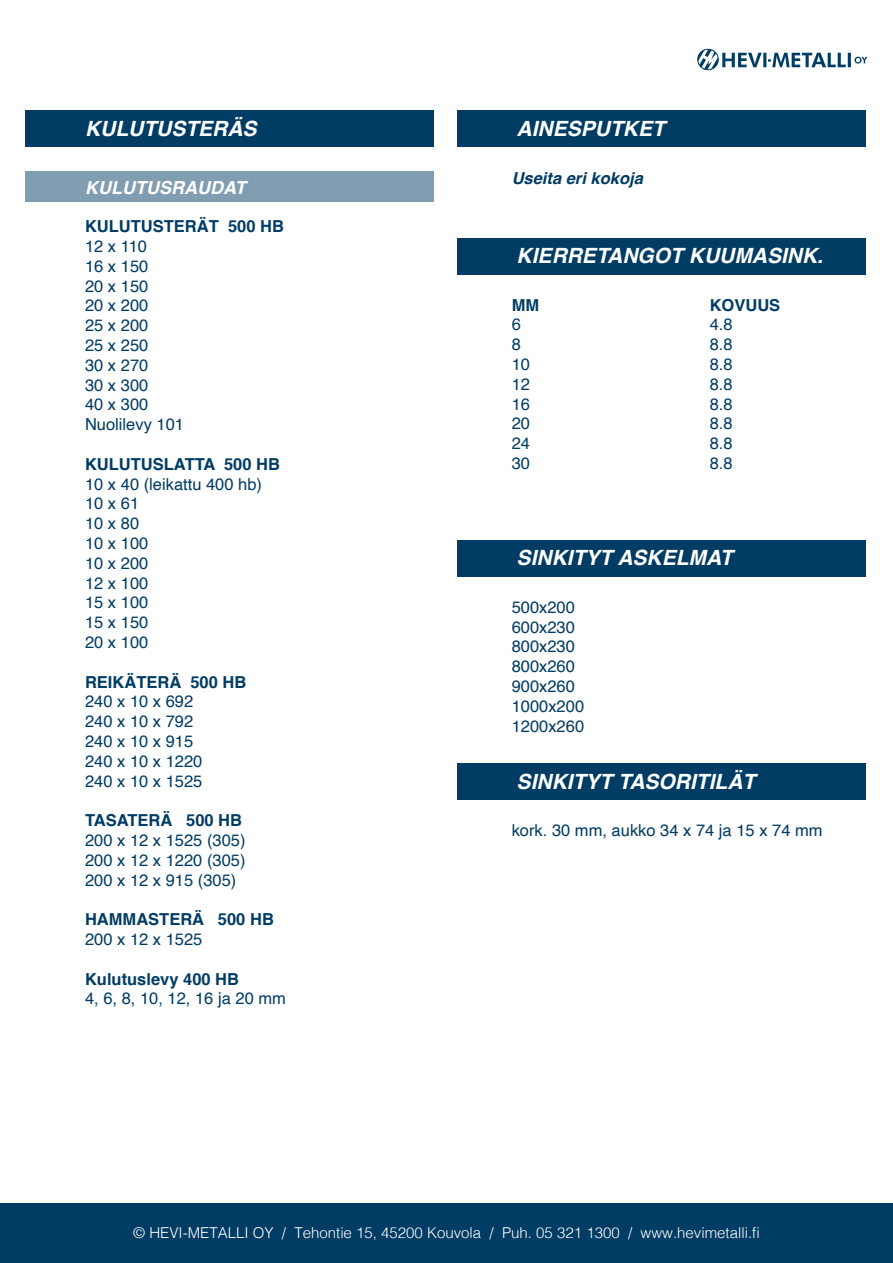
<style>
.page{position:relative;width:893px;height:1263px;background:#fff}
.page>*{position:absolute;margin:0;border:0;box-sizing:border-box;transform-origin:0 0}
.t1{font:italic 700 21px "Helvetica";color:#fff}
.t2{font:italic 700 18px "Helvetica";color:#fff}
.t3{font:16.5px/19.8px "Helvetica";color:#003c64}
.t4{font:700 16.5px "Helvetica";color:#003c64}
.t5{font:italic 700 16.5px "Helvetica";color:#003c64}
.t6{font:300 15px "Helvetica";color:#fff}
</style>
<div class="page">
<div style="left:0;top:1203px;width:893px;height:60px;background:#003c64"></div>
<svg style="left:699px;top:49px;width:168px;height:21px"></svg>
<div style="left:697px;top:49px;width:21px;height:21px;border:1px solid #003c64;border-radius:50%"></div>
<div style="left:26px;top:111px;width:408px;height:36px;background:#003c64"></div>
<div style="left:457px;top:111px;width:408px;height:36px;background:#003c64"></div>
<div style="left:457px;top:238px;width:408px;height:36px;background:#003c64"></div>
<div style="left:457px;top:540px;width:408px;height:36px;background:#003c64"></div>
<div style="left:457px;top:763px;width:408px;height:37px;background:#003c64"></div>
<div style="left:26px;top:171px;width:408px;height:31px;background:#809db1"></div>
<p class="t1" style="left:85px;top:115px;width:173px">KULUTUSTERÄS</p>
<p class="t1" style="left:517px;top:116px;width:150px">AINESPUTKET</p>
<p class="t2" style="left:85px;top:177px;width:162px">KULUTUSRAUDAT</p>
<p class="t4" style="left:85px;top:213px;width:200px">KULUTUSTERÄT 500 HB</p>
<p class="t3" style="left:85px;top:237px;width:101px">12 x 110<br>16 x 150<br>20 x 150<br>20 x 200<br>25 x 200<br>25 x 250<br>30 x 270<br>30 x 300<br>40 x 300<br>Nuolilevy 101</p>
<p class="t4" style="left:85px;top:451px;width:196px">KULUTUSLATTA 500 HB</p>
<p class="t3" style="left:85px;top:474px;width:179px">10 x 40 (leikattu 400 hb)<br>10 x 61<br>10 x 80<br>10 x 100<br>10 x 200<br>12 x 100<br>15 x 100<br>15 x 150<br>20 x 100</p>
<p class="t4" style="left:85px;top:668px;width:163px">REIKÄTERÄ 500 HB</p>
<p class="t3" style="left:85px;top:692px;width:119px">240 x 10 x 692<br>240 x 10 x 792<br>240 x 10 x 915<br>240 x 10 x 1220<br>240 x 10 x 1525</p>
<p class="t4" style="left:85px;top:807px;width:159px">TASATERÄ 500 HB</p>
<p class="t3" style="left:85px;top:831px;width:162px;text-align:justify">200 x 12 x 1525 (305)<br>200 x 12 x 1220 (305)<br>200 x 12 x 915 (305)</p>
<p class="t4" style="left:85px;top:906px;width:190px">HAMMASTERÄ 500 HB</p>
<p class="t3" style="left:85px;top:930px;width:119px">200 x 12 x 1525</p>
<p class="t4" style="left:85px;top:965px;width:156px">Kulutuslevy 400 HB</p>
<p class="t3" style="left:85px;top:989px;width:202px">4, 6, 8, 10, 12, 16 ja 20 mm</p>
<p class="t5" style="left:512px;top:168px;width:133px">Useita eri kokoja</p>
<p class="t1" style="left:517px;top:243px;width:308px">KIERRETANGOT KUUMASINK.</p>
<p class="t4" style="left:512px;top:291px;width:29px">MM</p>
<p class="t4" style="left:710px;top:291px;width:72px">KOVUUS</p>
<p class="t3" style="left:512px;top:315px;width:11px">6</p>
<p class="t3" style="left:710px;top:315px;width:24px">4.8</p>
<p class="t3" style="left:512px;top:335px;width:11px">8</p>
<p class="t3" style="left:710px;top:335px;width:24px">8.8</p>
<p class="t3" style="left:512px;top:355px;width:20px">10</p>
<p class="t3" style="left:710px;top:355px;width:24px">8.8</p>
<p class="t3" style="left:512px;top:374px;width:20px">12</p>
<p class="t3" style="left:710px;top:374px;width:24px">8.8</p>
<p class="t3" style="left:512px;top:394px;width:20px">16</p>
<p class="t3" style="left:710px;top:394px;width:24px">8.8</p>
<p class="t3" style="left:512px;top:414px;width:20px">20</p>
<p class="t3" style="left:710px;top:414px;width:24px">8.8</p>
<p class="t3" style="left:512px;top:434px;width:20px">24</p>
<p class="t3" style="left:710px;top:434px;width:24px">8.8</p>
<p class="t3" style="left:512px;top:454px;width:20px">30</p>
<p class="t3" style="left:710px;top:454px;width:24px">8.8</p>
<p class="t1" style="left:517px;top:545px;width:217px">SINKITYT ASKELMAT</p>
<p class="t3" style="left:512px;top:598px;width:74px">500x200<br>600x230<br>800x230<br>800x260<br>900x260<br>1000x200<br>1200x260</p>
<p class="t1" style="left:517px;top:768px;width:240px">SINKITYT TASORITILÄT</p>
<p class="t3" style="left:512px;top:821px;width:312px">kork. 30 mm, aukko 34 x 74 ja 15 x 74 mm</p>
<p class="t6" style="left:133px;top:1219px;width:628px">© HEVI-METALLI OY / Tehontie 15, 45200 Kouvola / Puh. 05 321 1300 / www.hevimetalli.fi</p>
</div>
